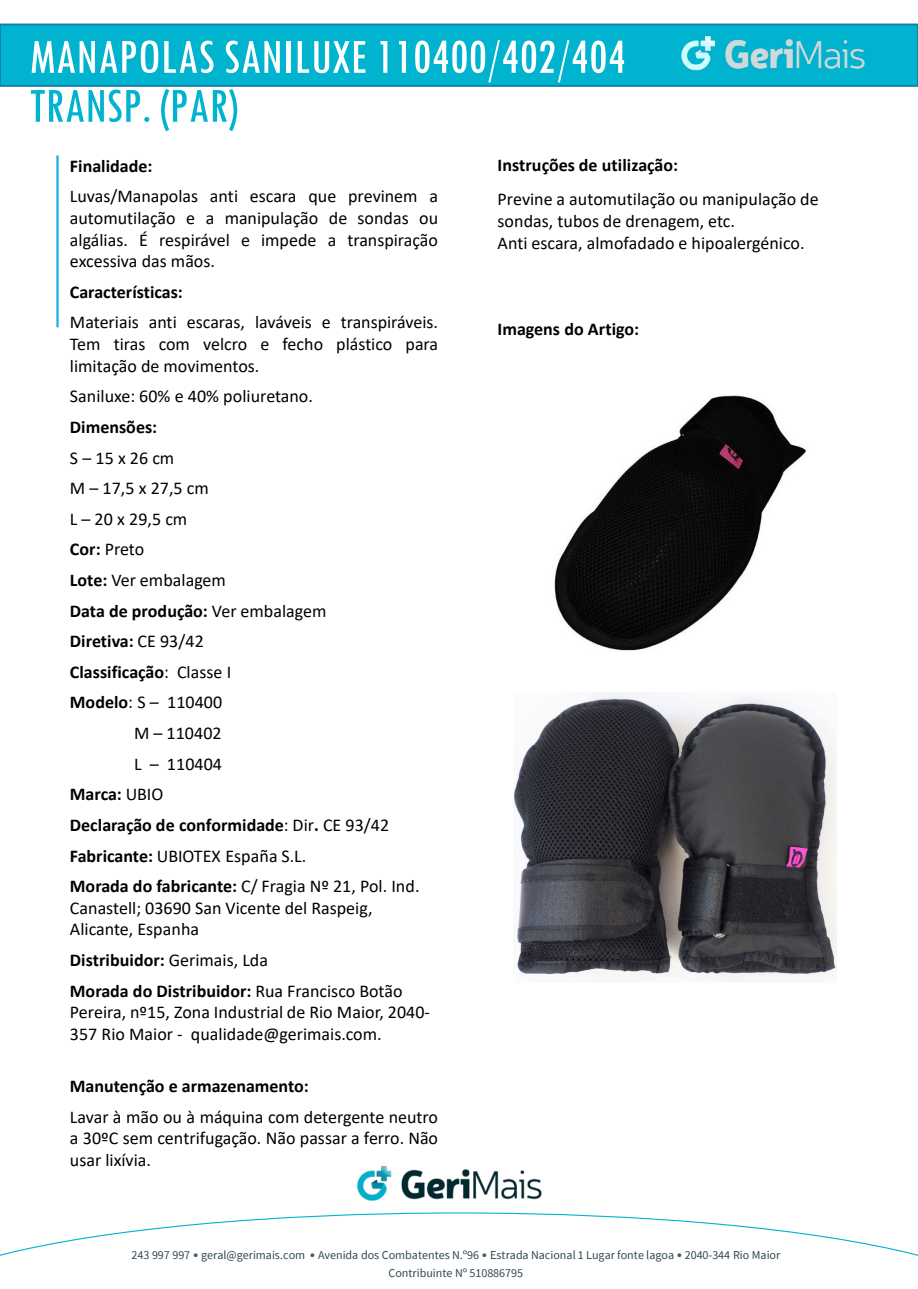
<style>
.page{position:relative;width:918px;height:1289px;background:#fff}
.page>*{position:absolute;margin:0;border:0;box-sizing:border-box;transform-origin:0 0}
.t1{font:condensed 51px/48.9px "Tw Cen";color:#fff}
.t2{font:18px/21.6px "Calibri";color:#000;text-align:justify}
.t3{font:700 18px "Calibri";color:#000}
.t4{font:18px "Calibri";letter-spacing:.115em;color:#000}
.t5{font:12px/17.2px "Source Sans Pro";letter-spacing:-.005em;color:#334753;text-align:center}
.s1{color:#00b3ce}
.s2{font-weight:700}
.s3{font-weight:400}
.s4{font-family:"Calibri";color:#455a63}
</style>
<div class="page">
<hr style="left:56px;top:155px;width:3px;height:172px;background:#1cade4">
<div style="left:0;top:24px;width:918px;height:63px;background:#00b3ce"></div>
<img style="left:357px;top:1166px;width:185px;height:35px">
<svg style="left:0;top:1212px;width:918px;height:44px"></svg>
<img style="left:675px;top:23px;width:202px;height:64px">
<img style="left:514px;top:692px;width:322px;height:290px">
<img style="left:554px;top:395px;width:252px;height:256px">
<h2 class="t1" style="left:29px;top:31px;width:598px">MANAPOLAS SANILUXE 110400/402/404<br><span class="s1">TRANSP. (PAR)</span></h2>
<p class="t3" style="left:70px;top:153px;width:84px">Finalidade:</p>
<p class="t2" style="left:70px;top:185px;width:370px">Luvas/Manapolas anti escara que previnem a automutilação e a manipulação de sondas ou algálias. É respirável e impede a transpiração excessiva das mãos.</p>
<p class="t3" style="left:70px;top:279px;width:114px">Características:</p>
<p class="t2" style="left:70px;top:311px;width:370px">Materiais anti escaras, laváveis e transpiráveis.<br>Tem tiras com velcro e fecho plástico para limitação de movimentos.</p>
<p class="t2" style="left:70px;top:385px;width:245px">Saniluxe: 60% e 40% poliuretano.</p>
<p class="t3" style="left:70px;top:414px;width:89px">Dimensões:</p>
<p class="t4" style="left:70px;top:445px;width:106px">S–15x26cm</p>
<p class="t2" style="left:70px;top:477px;width:140px">M – 17,5 x 27,5 cm</p>
<p class="t2" style="left:70px;top:507px;width:119px">L –20 x 29,5 cm</p>
<p class="t2" style="left:70px;top:538px;width:76px"><span class="s2">Cor:</span> Preto</p>
<p class="t2" style="left:70px;top:569px;width:158px"><span class="s2">Lote:</span> Ver embalagem</p>
<p class="t3" style="left:70px;top:598px;width:258px">Data de produção: <span class="s3">Ver embalagem</span></p>
<p class="t3" style="left:70px;top:628px;width:135px">Diretiva: <span class="s3">CE 93/42</span></p>
<p class="t3" style="left:70px;top:659px;width:163px">Classificação<span class="s3">: Classe I</span></p>
<p class="t2" style="left:70px;top:691px;width:154px"><span class="s2">Modelo</span>: S – 110400</p>
<p class="t2" style="left:134px;top:722px;width:89px">M – 110402</p>
<p class="t2" style="left:134px;top:752px;width:89px">L – 110404</p>
<p class="t3" style="left:70px;top:781px;width:95px">Marca: <span class="s3">UBIO</span></p>
<p class="t3" style="left:70px;top:812px;width:321px">Declaração de conformidade<span class="s3">: Dir</span>. <span class="s3">CE 93/42</span></p>
<p class="t2" style="left:70px;top:844px;width:238px"><span class="s2">Fabricante:</span> UBIOTEX España S.L.</p>
<p class="t2" style="left:70px;top:875px;width:351px;text-align:left"><span class="s2">Morada do fabricante:</span> C/ Fragia Nº 21, Pol. Ind.<br>Canastell; 03690 San Vicente del Raspeig,<br>Alicante, Espanha</p>
<p class="t3" style="left:70px;top:947px;width:200px">Distribuidor: <span class="s3">Gerimais, Lda</span></p>
<p class="t2" style="left:70px;top:979px;width:362px;text-align:left"><span class="s2">Morada do Distribuidor:</span> Rua Francisco Botão<br>Pereira, nº15, Zona Industrial de Rio Maior, 2040-<br>357 Rio Maior - qualidade@gerimais.com.</p>
<p class="t3" style="left:70px;top:1073px;width:240px">Manutenção e armazenamento:</p>
<p class="t2" style="left:70px;top:1105px;width:370px">Lavar à mão ou à máquina com detergente neutro a 30ºC sem centrifugação. Não passar a ferro. Não usar lixívia.</p>
<p class="t3" style="left:498px;top:152px;width:182px">Instruções de utilização:</p>
<p class="t2" style="left:498px;top:188px;width:323px">Previne a automutilação ou manipulação de</p>
<p class="t2" style="left:498px;top:210px;width:239px">sondas, tubos de drenagem, etc.</p>
<p class="t2" style="left:498px;top:231px;width:308px">Anti escara, almofadado e hipoalergénico.</p>
<p class="t3" style="left:498px;top:317px;width:143px">Imagens do Artigo:</p>
<p class="t5" style="left:132px;top:1246px;width:650px">243 997 997 <span class="s4">•</span> geral@gerimais.com <span class="s4">•</span> Avenida dos Combatentes N.º96 <span class="s4">•</span> Estrada Nacional 1 Lugar fonte lagoa <span class="s4">•</span> 2040-344 Rio Maior<br>Contribuinte Nº 510886795</p>
</div>
